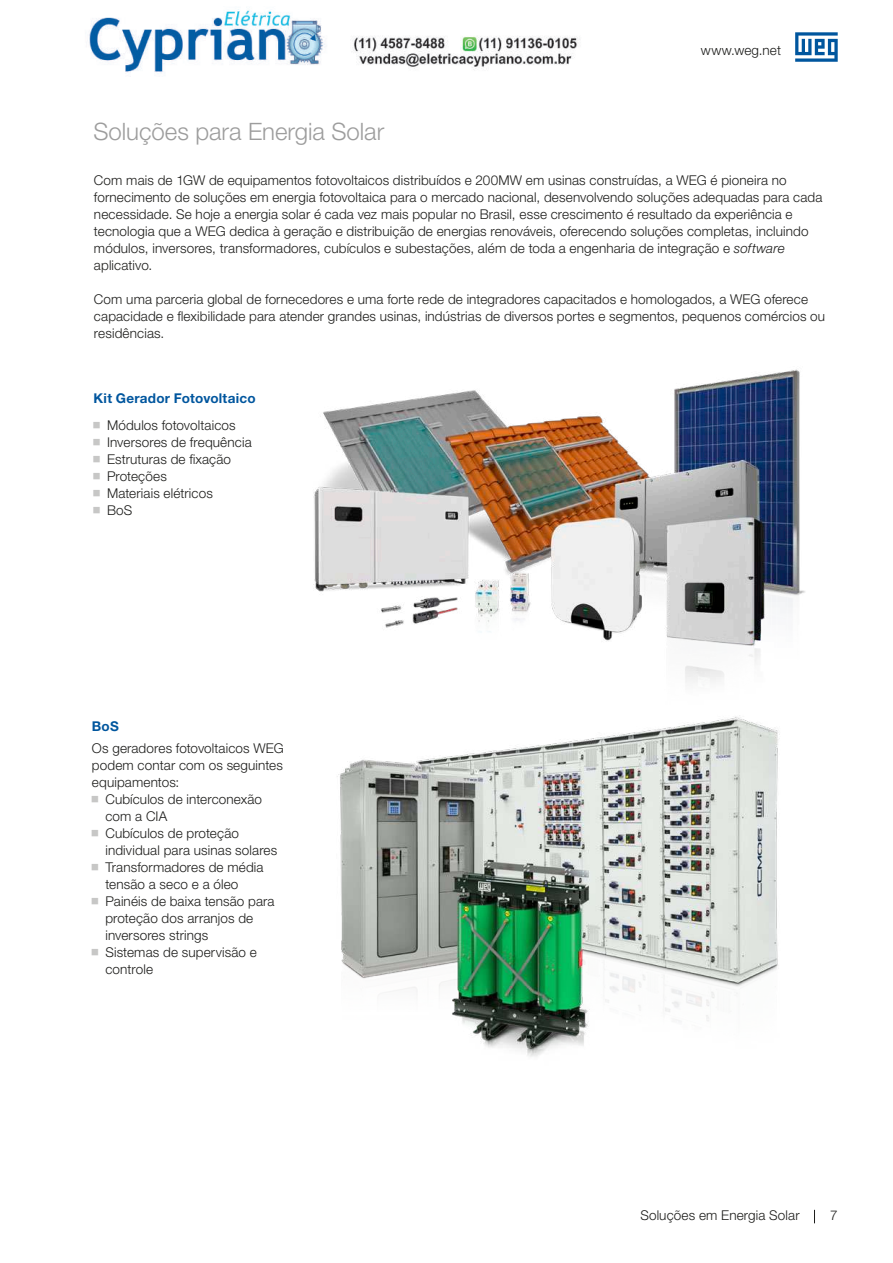
<style>
.page{position:relative;width:893px;height:1263px;background:#fff}
.page>*{position:absolute;margin:0;border:0;box-sizing:border-box;transform-origin:0 0}
.t1{font:300 24px "Helvetica Neue LT Pro";letter-spacing:-.005em;color:#9d9d9d}
.t2{font:300 13.5px/17px "Helvetica Neue LT Pro";letter-spacing:.01em;color:#1d1d1b}
.t3{font:700 13.5px "Helvetica Neue LT Pro";letter-spacing:.015em;color:#00569e}
.s1{font-style:italic}
</style>
<div class="page">
<svg style="left:795px;top:32px;width:43px;height:30px"></svg>
<svg style="left:814px;top:1210px;width:1px;height:13px"></svg>
<img style="left:313px;top:369px;width:492px;height:314px">
<img style="left:337px;top:715px;width:443px;height:342px">
<img style="left:89px;top:9px;width:491px;height:65px">
<p class="t2" style="left:701px;top:42px;width:82px">www.weg.net</p>
<h1 class="t1" style="left:94px;top:117px;width:292px">Soluções para Energia Solar</h1>
<p class="t2" style="left:94px;top:171px;width:730px">Com mais de 1GW de equipamentos fotovoltaicos distribuídos e 200MW em usinas construídas, a WEG é pioneira no fornecimento de soluções em energia fotovoltaica para o mercado nacional, desenvolvendo soluções adequadas para cada necessidade. Se hoje a energia solar é cada vez mais popular no Brasil, esse crescimento é resultado da experiência e tecnologia que a WEG dedica à geração e distribuição de energias renováveis, oferecendo soluções completas, incluindo módulos, inversores, transformadores, cubículos e subestações, além de toda a engenharia de integração e <span class="s1">software </span>aplicativo.</p>
<p class="t2" style="left:94px;top:290px;width:733px">Com uma parceria global de fornecedores e uma forte rede de integradores capacitados e homologados, a WEG oferece capacidade e flexibilidade para atender grandes usinas, indústrias de diversos portes e segmentos, pequenos comércios ou residências.</p>
<p class="t3" style="left:94px;top:389px;width:164px">Kit Gerador Fotovoltaico</p>
<p class="t2" style="left:107px;top:416px;width:146px">Módulos fotovoltaicos<br>Inversores de frequência<br>Estruturas de fixação<br>Proteções<br>Materiais elétricos<br>BoS</p>
<p class="t3" style="left:92px;top:717px;width:28px">BoS</p>
<p class="t2" style="left:92px;top:739px;width:193px">Os geradores fotovoltaicos WEG</p>
<p class="t2" style="left:92px;top:756px;width:193px">podem contar com os seguintes</p>
<p class="t2" style="left:92px;top:773px;width:89px">equipamentos:</p>
<p class="t2" style="left:105px;top:790px;width:158px">Cubículos de interconexão</p>
<p class="t2" style="left:105px;top:807px;width:63px">com a CIA</p>
<p class="t2" style="left:105px;top:824px;width:135px">Cubículos de proteção</p>
<p class="t2" style="left:105px;top:841px;width:173px">individual para usinas solares</p>
<p class="t2" style="left:105px;top:858px;width:160px">Transformadores de média</p>
<p class="t2" style="left:105px;top:875px;width:135px">tensão a seco e a óleo</p>
<p class="t2" style="left:105px;top:892px;width:171px">Painéis de baixa tensão para</p>
<p class="t2" style="left:105px;top:909px;width:149px">proteção dos arranjos de</p>
<p class="t2" style="left:105px;top:926px;width:104px">inversores strings</p>
<p class="t2" style="left:105px;top:943px;width:153px">Sistemas de supervisão e</p>
<p class="t2" style="left:105px;top:960px;width:49px">controle</p>
<p class="t2" style="left:640px;top:1207px;width:161px">Soluções em Energia Solar</p>
<p class="t2" style="left:830px;top:1207px;width:9px">7</p>
</div>
